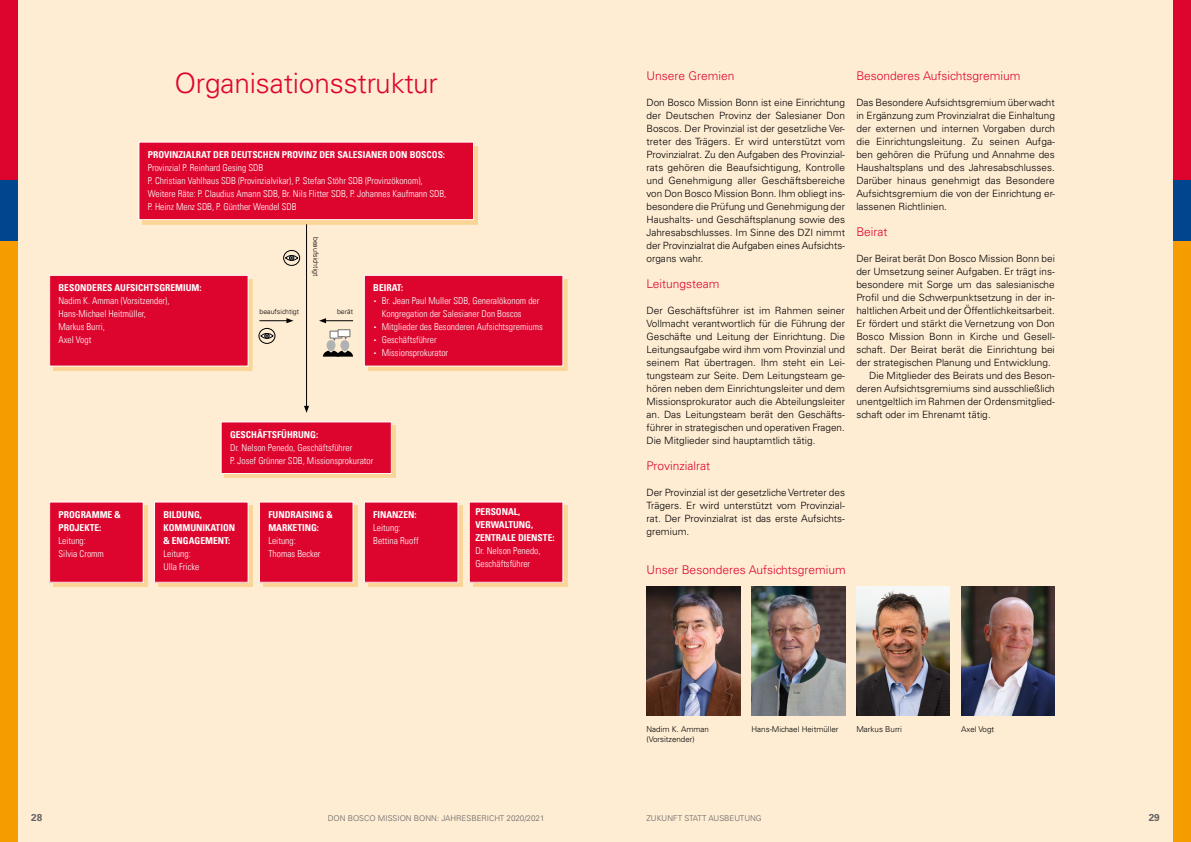
<style>
.page{position:relative;width:1191px;height:842px;background:#fff}
.page>*{position:absolute;margin:0;border:0;box-sizing:border-box;transform-origin:0 0}
._120_H1{font:300 28px "Univers LT Std";letter-spacing:-.005em;color:#dd052d}
.H2_Finanzbericht{font:300 12px "Univers LT Std";color:#dd052d}
._201_Standard_O{font:300 10px/13px "Univers LT Std";color:#000;text-align:justify}
._200_Standard{font:300 10px/13px "Univers LT Std";color:#000;text-align:justify}
.t1{font:700 10px "Univers LT Std";color:#636362}
._201_Standard_O-2{font:9.5px/13px "Univers Com 47 Light Cond";color:#fff}
._201_Standard_O-3{font:9.5px/13px "Univers Com 67 Bold Cond";color:#fff}
.t2{font:300 8px/10px "Univers LT Std";color:#000}
.t3{font:300 8px "Univers LT Std";color:#636362}
.t4{font:300 7px "Univers LT Std";color:#000}
.s1{font-family:"Univers Com 67 Bold Cond"}
.s2{font-family:"Univers Com 47 Light Cond"}
.s3{font-family:"The Antiqua B";font-weight:300}
</style>
<div class="page">
<div style="left:0;top:0;width:595px;height:842px;background:#feecd3"></div>
<div style="left:595px;top:0;width:596px;height:842px;background:#feecd3"></div>
<div style="left:1174px;top:0;width:17px;height:181px;background:#dd052d"></div>
<div style="left:1174px;top:181px;width:17px;height:60px;background:#00468e"></div>
<div style="left:1174px;top:241px;width:17px;height:601px;background:#f59c00"></div>
<div style="left:0;top:0;width:17px;height:181px;background:#dd052d"></div>
<div style="left:0;top:181px;width:17px;height:60px;background:#00468e"></div>
<div style="left:0;top:241px;width:17px;height:601px;background:#f59c00"></div>
<div style="left:143px;top:146px;width:335px;height:78px;background:#fbd596"></div>
<div style="left:139px;top:142px;width:334px;height:78px;background:#dd052d"></div>
<div style="left:139px;top:142px;width:335px;height:78px;border:1px solid #fff"></div>
<div style="left:53px;top:279px;width:200px;height:91px;background:#f59c00;opacity:.29"></div>
<div style="left:50px;top:275px;width:198px;height:91px;background:#dd052d"></div>
<div style="left:49px;top:275px;width:199px;height:91px;border:1px solid #fff"></div>
<div style="left:368px;top:279px;width:199px;height:91px;background:#f59c00;opacity:.29"></div>
<div style="left:364px;top:275px;width:199px;height:91px;background:#dd052d"></div>
<div style="left:364px;top:275px;width:199px;height:91px;border:1px solid #fff"></div>
<div style="left:225px;top:426px;width:171px;height:52px;background:#fbd596"></div>
<div style="left:221px;top:422px;width:170px;height:51px;background:#dd052d"></div>
<div style="left:221px;top:422px;width:171px;height:52px;border:1px solid #fff"></div>
<div style="left:53px;top:506px;width:95px;height:81px;background:#fbd596"></div>
<div style="left:50px;top:502px;width:93px;height:80px;background:#dd052d"></div>
<div style="left:49px;top:502px;width:95px;height:81px;border:1px solid #fff"></div>
<div style="left:158px;top:506px;width:94px;height:81px;background:#f59c00;opacity:.29"></div>
<div style="left:154px;top:502px;width:94px;height:80px;background:#dd052d"></div>
<div style="left:154px;top:502px;width:94px;height:81px;border:1px solid #fff"></div>
<div style="left:263px;top:506px;width:94px;height:81px;background:#f59c00;opacity:.29"></div>
<div style="left:259px;top:502px;width:94px;height:80px;background:#dd052d"></div>
<div style="left:259px;top:502px;width:94px;height:81px;border:1px solid #fff"></div>
<div style="left:368px;top:506px;width:94px;height:81px;background:#f59c00;opacity:.29"></div>
<div style="left:364px;top:502px;width:94px;height:80px;background:#dd052d"></div>
<div style="left:364px;top:502px;width:94px;height:81px;border:1px solid #fff"></div>
<div style="left:473px;top:506px;width:94px;height:81px;background:#f59c00;opacity:.29"></div>
<div style="left:469px;top:502px;width:94px;height:80px;background:#dd052d"></div>
<div style="left:469px;top:502px;width:94px;height:81px;border:1px solid #fff"></div>
<img style="left:646px;top:587px;width:94px;height:129px">
<img style="left:751px;top:587px;width:94px;height:129px">
<img style="left:856px;top:587px;width:94px;height:129px">
<img style="left:961px;top:587px;width:93px;height:129px">
<hr style="left:306px;top:224px;width:1px;height:183px;background:#000">
<svg style="left:304px;top:406px;width:5px;height:7px"></svg>
<svg style="left:259px;top:318px;width:34px;height:5px"></svg>
<svg style="left:319px;top:318px;width:34px;height:5px"></svg>
<div style="left:283px;top:250px;width:17px;height:16px;border:1px solid #000;border-radius:50%"></div>
<svg style="left:285px;top:255px;width:13px;height:6px"></svg>
<div style="left:258px;top:328px;width:17px;height:16px;border:1px solid #000;border-radius:50%"></div>
<svg style="left:260px;top:333px;width:14px;height:6px"></svg>
<svg style="left:323px;top:351px;width:30px;height:6px"></svg>
<div style="left:326px;top:340px;width:9px;height:11px;background:#b1b2b3;border-radius:50%"></div>
<div style="left:340px;top:340px;width:9px;height:11px;background:#b1b2b3;border-radius:50%"></div>
<svg style="left:329px;top:329px;width:22px;height:12px"></svg>
<h1 class="_120_H1" style="left:174px;top:66px;width:265px">Organisationsstruktur</h1>
<p class="_201_Standard_O-2" style="left:148px;top:148px;width:300px"><span class="s1">PROVINZIALRAT DER DEUTSCHEN PROVINZ DER SALESIANER DON BOSCOS:<br></span>Provinzial P. Reinhard Gesing SDB<br>P. Christian Vahlhaus SDB (Provinzialvikar), P. Stefan Stöhr SDB (Provinzökonom), Weitere Räte: P. Claudius Amann SDB, Br. Nils Flitter SDB, P. Johannes Kaufmann SDB, P. Heinz Menz SDB, P. Günther Wendel SDB</p>
<p class="_201_Standard_O-3" style="left:58px;top:281px;width:145px">BESONDERES AUFSICHTSGREMIUM:<br><span class="s2">Nadim K. Amman (Vorsitzender),</span></p>
<p class="_201_Standard_O-2" style="left:58px;top:307px;width:89px">Hans-Michael Heitmüller,</p>
<p class="_201_Standard_O-2" style="left:58px;top:320px;width:48px">Markus Burri,</p>
<p class="_201_Standard_O-2" style="left:58px;top:333px;width:34px">Axel Vogt</p>
<p class="t4" style="left:320px;top:237px;width:41px;rotate:90deg">beaufsichtigt</p>
<p class="t4" style="left:259px;top:307px;width:41px">beaufsichtigt</p>
<p class="t4" style="left:337px;top:307px;width:17px">berät</p>
<p class="_201_Standard_O-3" style="left:373px;top:281px;width:31px">BEIRAT:</p>
<p class="_201_Standard_O-2" style="left:382px;top:294px;width:159px;text-indent:-9px"><span class="s3">•</span> Br. Jean Paul Muller SDB, Generalökonom der<br>Kongregation der Salesianer Don Boscos</p>
<p class="_201_Standard_O-2" style="left:373px;top:320px;width:171px"><span class="s3">•</span> Mitglieder des Besonderen Aufsichtsgremiums</p>
<p class="_201_Standard_O-2" style="left:373px;top:333px;width:65px"><span class="s3">•</span> Geschäftsführer</p>
<p class="_201_Standard_O-2" style="left:373px;top:346px;width:76px"><span class="s3">•</span> Missionsprokurator</p>
<p class="_201_Standard_O-2" style="left:230px;top:428px;width:145px"><span class="s1">GESCHÄFTSFÜHRUNG:<br></span>Dr. Nelson Penedo, Geschäftsführer<br>P. Josef Grünner SDB, Missionsprokurator</p>
<p class="_201_Standard_O-3" style="left:58px;top:508px;width:64px">PROGRAMME &amp;<br>PROJEKTE:</p>
<p class="_201_Standard_O-2" style="left:58px;top:534px;width:47px">Leitung:<br>Silvia Cromm</p>
<p class="_201_Standard_O-3" style="left:163px;top:508px;width:73px">BILDUNG,<br>KOMMUNIKATION &amp; ENGAGEMENT:<br><span class="s2">Leitung:<br>Ulla Fricke</span></p>
<p class="_201_Standard_O-3" style="left:268px;top:508px;width:66px">FUNDRAISING &amp;<br>MARKETING:<br><span class="s2">Leitung:<br>Thomas Becker</span></p>
<p class="_201_Standard_O-2" style="left:373px;top:508px;width:47px"><span class="s1">FINANZEN:<br></span>Leitung:<br>Bettina Ruoff</p>
<p class="_201_Standard_O-3" style="left:475px;top:505px;width:81px">PERSONAL,<br>VERWALTUNG,<br>ZENTRALE DIENSTE:<br><span class="s2">Dr. Nelson Penedo,<br>Geschäftsführer</span></p>
<h2 class="H2_Finanzbericht" style="left:646px;top:68px;width:90px">Unsere Gremien</h2>
<p class="_201_Standard_O" style="left:646px;top:96px;width:200px">Don Bosco Mission Bonn ist eine Einrichtung der Deutschen Provinz der Salesianer Don Boscos. Der Provinzial ist der gesetzliche Ver&shy;treter des Trägers. Er wird unterstützt vom Provinzialrat. Zu den Aufgaben des Provinzial&shy;rats gehören die Beaufsichtigung, Kontrolle und Genehmigung aller Geschäftsbereiche von Don Bosco Mission Bonn. Ihm obliegt ins&shy;besondere die Prüfung und Genehmigung der Haushalts- und Geschäftsplanung sowie des Jahresabschlusses. Im Sinne des DZI nimmt der Provinzialrat die Aufgaben eines Aufsichts&shy;organs wahr.</p>
<h2 class="H2_Finanzbericht" style="left:646px;top:276px;width:74px">Leitungsteam</h2>
<p class="_201_Standard_O" style="left:646px;top:304px;width:200px">Der Geschäftsführer ist im Rahmen seiner Vollmacht verantwortlich für die Führung der Geschäfte und Leitung der Einrichtung. Die Leitungsaufgabe wird ihm vom Provinzial und seinem Rat übertragen. Ihm steht ein Lei&shy;tungsteam zur Seite. Dem Leitungsteam ge&shy;hören neben dem Einrichtungsleiter und dem Missionsprokurator auch die Abteilungsleiter an. Das Leitungsteam berät den Geschäfts&shy;führer in strategischen und operativen Fragen.<br>Die Mitglieder sind hauptamtlich tätig.</p>
<h2 class="H2_Finanzbericht" style="left:646px;top:458px;width:65px">Provinzialrat</h2>
<p class="_201_Standard_O" style="left:646px;top:486px;width:200px">Der Provinzial ist der gesetzliche Vertreter des Trägers. Er wird unterstützt vom Provinzial&shy;rat. Der Provinzialrat ist das erste Aufsichts&shy;gremium.</p>
<p class="H2_Finanzbericht" style="left:646px;top:562px;width:201px">Unser Besonderes Aufsichtsgremium</p>
<h2 class="H2_Finanzbericht" style="left:856px;top:68px;width:165px">Besonderes Aufsichtsgremium</h2>
<p class="_201_Standard_O" style="left:856px;top:96px;width:200px">Das Besondere Aufsichtsgremium überwacht in Ergänzung zum Provinzialrat die Einhaltung der externen und internen Vorgaben durch die Einrichtungsleitung. Zu seinen Aufga&shy;ben gehören die Prüfung und Annahme des Haushaltsplans und des Jahresabschlusses.<br>Darüber hinaus genehmigt das Besondere Aufsichtsgremium die von der Einrichtung er&shy;lassenen Richtlinien.</p>
<h2 class="H2_Finanzbericht" style="left:856px;top:224px;width:33px">Beirat</h2>
<p class="_201_Standard_O" style="left:856px;top:252px;width:200px">Der Beirat berät Don Bosco Mission Bonn bei der Umsetzung seiner Aufgaben. Er trägt ins&shy;besondere mit Sorge um das salesianische Profil und die Schwerpunktsetzung in der in&shy;haltlichen Arbeit und der Öffentlichkeitsarbeit.<br>Er fördert und stärkt die Vernetzung von Don Bosco Mission Bonn in Kirche und Gesell&shy;schaft. Der Beirat berät die Einrichtung bei der strategischen Planung und Entwicklung.</p>
<p class="_200_Standard" style="left:856px;top:369px;width:200px;text-indent:13px">Die Mitglieder des Beirats und des Beson&shy;deren Aufsichtsgremiums sind ausschließlich unentgeltlich im Rahmen der Ordensmitglied&shy;schaft oder im Ehrenamt tätig.</p>
<p class="t2" style="left:646px;top:724px;width:64px">Nadim K. Amman (Vorsitzender)</p>
<p class="t2" style="left:751px;top:724px;width:89px">Hans-Michael Heitmüller</p>
<p class="t2" style="left:856px;top:724px;width:47px">Markus Burri</p>
<p class="t2" style="left:961px;top:724px;width:34px">Axel Vogt</p>
<p class="t1" style="left:31px;top:811px;width:13px">28</p>
<p class="t3" style="left:328px;top:813px;width:218px">DON BOSCO MISSION BONN: JAHRESBERICHT 2020/2021</p>
<p class="t3" style="left:646px;top:813px;width:11px">Zukunft</p>
<p class="t3" style="left:684px;top:813px;width:6px">statt</p>
<p class="t3" style="left:708px;top:813px;width:12px">Ausbeutung</p>
<p class="t1" style="left:1148px;top:811px;width:13px">29</p>
</div>
